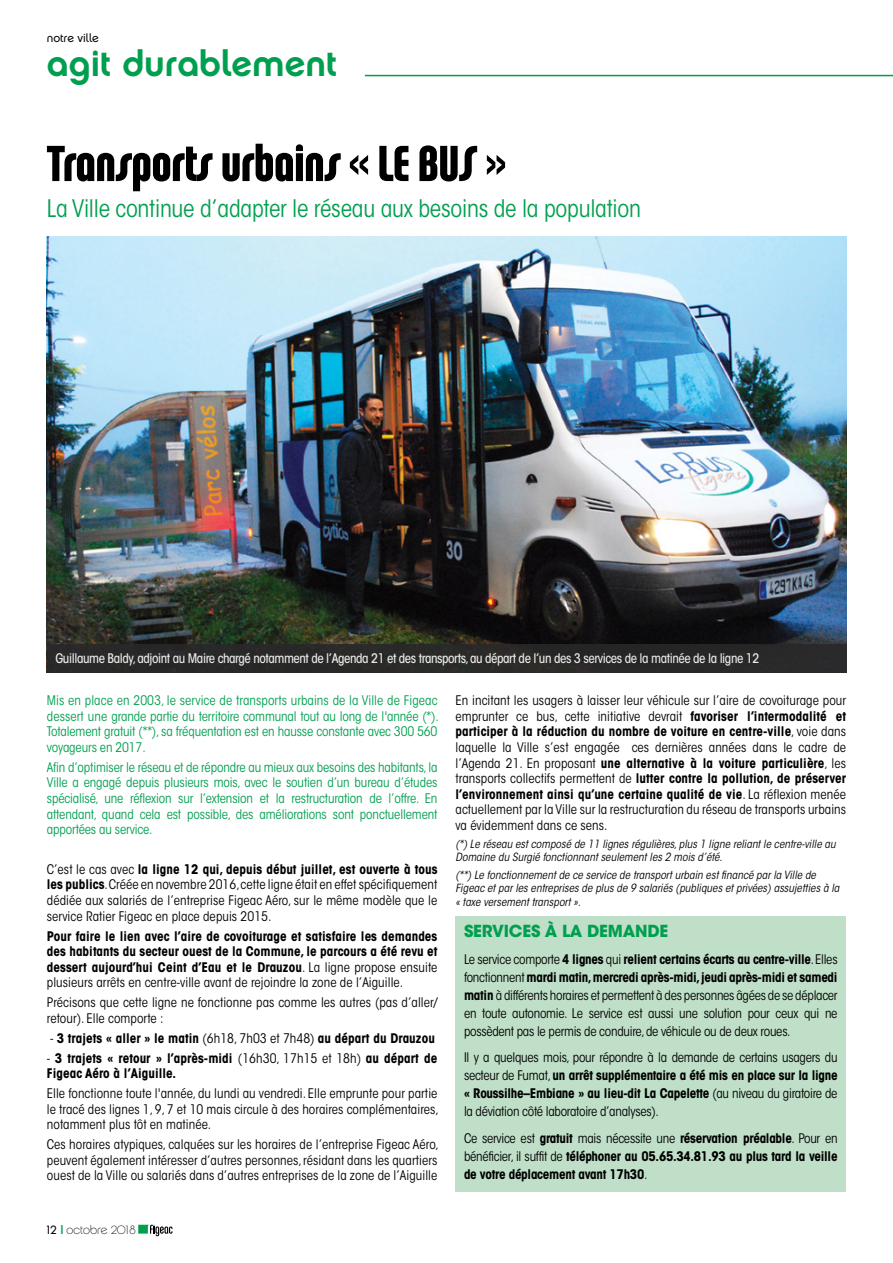
<style>
.page{position:relative;width:893px;height:1263px;background:#fff}
.page>*{position:absolute;margin:0;border:0;box-sizing:border-box;transform-origin:0 0}
.t1{font:54px "Chalet Comprime Hong Kong Seventy";color:#000}
.t2{font:36px "Chalet New York Nineteen Seventy";color:#009f4f}
.t3{font:condensed 24px "ITC Avant Garde Std";letter-spacing:-.01em;color:#009f4f}
.t4{font:700 16.5px "ITC Avant Garde Std";letter-spacing:-.01em;color:#009f4f}
.t5{font:condensed 13.2px/15.6px "ITC Avant Garde Std";letter-spacing:.005em;color:#000;text-align:justify}
.t6{font:700 condensed 13.2px/15.6px "ITC Avant Garde Std";letter-spacing:.005em;color:#000;text-align:justify}
.t7{font:condensed 13.2px/15.6px "ITC Avant Garde Std";letter-spacing:-.01em;color:#009f4f;text-align:justify}
.t8{font:500 condensed 13.2px "ITC Avant Garde Std";letter-spacing:-.035em;color:#fff}
.t9{font:12px "Chalet Paris Nineteen Seventy";color:#000}
.t10{font:11.7px "Chalet London Nineteen Seventy";letter-spacing:-.005em;color:#000}
.t11{font:italic condensed 11.25px/13.5px "ITC Avant Garde Std";letter-spacing:.005em;color:#000}
.s1{font-weight:700}
.s2{font-weight:400}
.s3{font-family:"Chalet London Nineteen Seventy"}
.s4{font-family:"ITC Avant Garde Std";font-weight:500;color:#009f4f}
</style>
<div class="page">
<svg style="left:138px;top:1225px;width:35px;height:11px"></svg>
<hr style="left:365px;top:75px;width:528px;height:1px;background:#009f4f">
<img style="left:47px;top:236px;width:799px;height:408px">
<div style="left:47px;top:644px;width:799px;height:29px;background:#292829"></div>
<div style="left:455px;top:916px;width:391px;height:276px;background:#bfdfc8"></div>
<p class="t10" style="left:47px;top:31px;width:54px">notre ville</p>
<h2 class="t2" style="left:47px;top:41px;width:292px">agit durablement</h2>
<h1 class="t1" style="left:47px;top:132px;width:460px">Transports urbains « LE BUS »</h1>
<h3 class="t3" style="left:47px;top:194px;width:596px">La Ville continue d’adapter le réseau aux besoins de la population</h3>
<p class="t8" style="left:55px;top:650px;width:706px">Guillaume Baldy, adjoint au Maire chargé notamment de l’Agenda 21 et des transports, au départ de l’un des 3 services de la matinée de la ligne 12</p>
<p class="t7" style="left:47px;top:692px;width:393px">Mis en place en 2003, le service de transports urbains de la Ville de Figeac dessert une grande partie du territoire communal tout au long de l'année (*).<br>Totalement gratuit (**), sa fréquentation est en hausse constante avec 300 560 voyageurs en 2017.</p>
<p class="t7" style="left:47px;top:759px;width:392px">Afin d’optimiser le réseau et de répondre au mieux aux besoins des habitants, la Ville a engagé depuis plusieurs mois, avec le soutien d’un bureau d’études spécialisé, une réflexion sur l’extension et la restructuration de l’offre. En attendant, quand cela est possible, des améliorations sont ponctuellement apportées au service.</p>
<p class="t5" style="left:47px;top:861px;width:392px">C’est le cas avec <span class="s1">la ligne 12 qui, depuis début juillet, est ouverte à tous les publics</span>. Créée en novembre 2016, cette ligne était en effet spécifiquement dédiée aux salariés de l’entreprise Figeac Aéro, sur le même modèle que le service Ratier Figeac en place depuis 2015.</p>
<p class="t6" style="left:47px;top:928px;width:392px">Pour faire le lien avec l’aire de covoiturage et satisfaire les demandes des habitants du secteur ouest de la Commune, le parcours a été revu et dessert aujourd’hui Ceint d’Eau et le Drauzou<span class="s2">. La ligne propose ensuite plusieurs arrêts en centre-ville avant de rejoindre la zone de l’Aiguille.</span></p>
<p class="t5" style="left:47px;top:995px;width:392px">Précisons que cette ligne ne fonctionne pas comme les autres (pas d’aller/ retour). Elle comporte :</p>
<p class="t6" style="left:50px;top:1030px;width:386px"><span class="s2">-</span> 3 trajets « aller » le matin <span class="s2">(6h18, 7h03 et 7h48)</span> au départ du Drauzou</p>
<p class="t6" style="left:47px;top:1050px;width:392px"><span class="s2">-</span> 3 trajets « retour » l’après-midi <span class="s2">(16h30, 17h15 et 18h)</span> au départ de<br>Figeac Aéro à l’Aiguille.</p>
<p class="t5" style="left:47px;top:1085px;width:393px">Elle fonctionne toute l'année, du lundi au vendredi. Elle emprunte pour partie le tracé des lignes 1, 9, 7 et 10 mais circule à des horaires complémentaires, notamment plus tôt en matinée.</p>
<p class="t5" style="left:47px;top:1136px;width:393px">Ces horaires atypiques, calquées sur les horaires de l’entreprise Figeac Aéro, peuvent également intéresser d’autres personnes, résidant dans les quartiers ouest de la Ville ou salariés dans d’autres entreprises de la zone de l’Aiguille</p>
<p class="t9" style="left:47px;top:1222px;width:90px"><span class="s3">12</span> <span class="s4">I</span> octobre 2018</p>
<p class="t5" style="left:455px;top:693px;width:392px">En incitant les usagers à laisser leur véhicule sur l’aire de covoiturage pour emprunter ce bus, cette initiative devrait <span class="s1">favoriser l’intermodalité et participer à la réduction du nombre de voiture en centre-ville</span>, voie dans laquelle la Ville s’est engagée ces dernières années dans le cadre de l’Agenda 21. En proposant <span class="s1">une alternative à la voiture particulière</span>, les transports collectifs permettent de <span class="s1">lutter contre la pollution, de préserver l’environnement ainsi qu’une certaine qualité de vie</span>. La réflexion menée actuellement par la Ville sur la restructuration du réseau de transports urbains va évidemment dans ce sens.</p>
<p class="t11" style="left:455px;top:837px;width:382px">(*) Le réseau est composé de 11 lignes régulières, plus 1 ligne reliant le centre-ville au<br>Domaine du Surgié fonctionnant seulement les 2 mois d’été.</p>
<p class="t11" style="left:455px;top:868px;width:385px">(**) Le fonctionnement de ce service de transport urbain est financé par la Ville de<br>Figeac et par les entreprises de plus de 9 salariés (publiques et privées) assujetties à la « taxe versement transport ».</p>
<p class="t4" style="left:464px;top:920px;width:206px">SERVICES À LA DEMANDE</p>
<p class="t5" style="left:464px;top:950px;width:375px;line-height:18px">Le service comporte <span class="s1">4 lignes</span> qui <span class="s1">relient certains écarts au centre-ville</span>. Elles fonctionnent <span class="s1">mardi matin, mercredi après-midi, jeudi après-midi et samedi matin</span> à différents horaires et permettent à des personnes âgées de se déplacer en toute autonomie. Le service est aussi une solution pour ceux qui ne possèdent pas le permis de conduire, de véhicule ou de deux roues.</p>
<p class="t5" style="left:464px;top:1048px;width:375px;line-height:18px">Il y a quelques mois, pour répondre à la demande de certains usagers du secteur de Fumat, <span class="s1">un arrêt supplémentaire a été mis en place sur la ligne « Roussilhe–Embiane » au lieu-dit La Capelette</span> (au niveau du giratoire de la déviation côté laboratoire d’analyses).</p>
<p class="t6" style="left:464px;top:1129px;width:375px;line-height:18px"><span class="s2">Ce service est</span> gratuit <span class="s2">mais nécessite une</span> réservation préalable<span class="s2">. Pour en bénéficier, il suffit de</span> téléphoner au 05.65.34.81.93 au plus tard la veille de votre déplacement avant 17h30<span class="s2">.</span></p>
</div>
